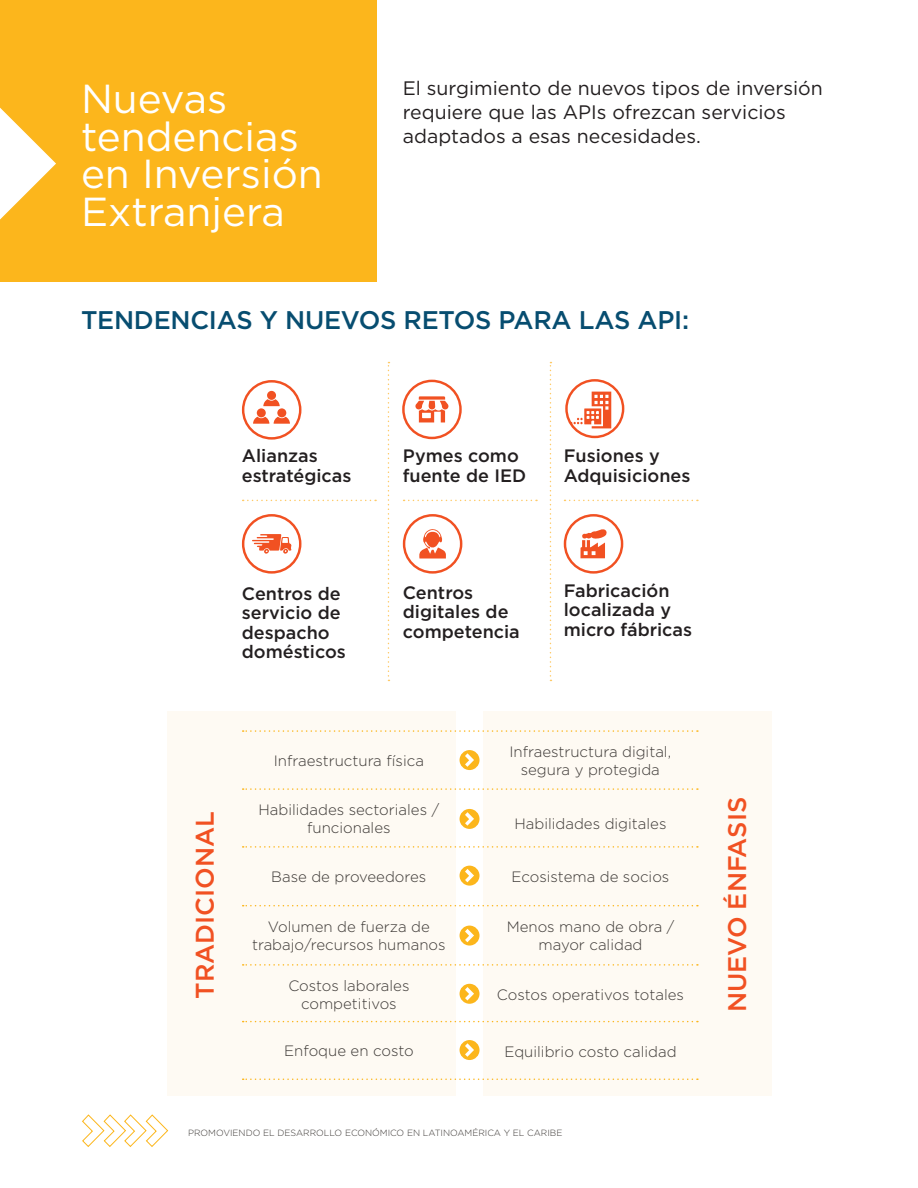
<style>
.page{position:relative;width:918px;height:1188px;background:#fff}
.page>*{position:absolute;margin:0;border:0;box-sizing:border-box;transform-origin:0 0}
.head_titles{font:40.5px/37.5px "Gotham";color:#fff}
.titles_highlights{font:500 25.5px "Gotham";letter-spacing:-.01em;color:#074d70}
.title_box{font:500 25.5px "Gotham";color:#f15122}
.t1{font:19.5px/24px "Gotham";color:#231f20}
.text_highlighs{font:500 18px/19.5px "Gotham";color:#231f20}
.texto_interna_recuad{font:300 15px/18px "Gotham";color:#3c3835;text-align:center}
.t2{font:300 9px "Gotham";color:#3c3835}
</style>
<div class="page">
<svg style="left:388px;top:362px;width:1px;height:319px"></svg>
<svg style="left:550px;top:362px;width:1px;height:319px"></svg>
<svg style="left:404px;top:500px;width:133px;height:1px"></svg>
<svg style="left:243px;top:500px;width:133px;height:1px"></svg>
<svg style="left:565px;top:500px;width:133px;height:1px"></svg>
<div style="left:0;top:0;width:377px;height:282px;background:#fcb61c"></div>
<svg style="left:82px;top:1114px;width:87px;height:33px"></svg>
<svg style="left:0;top:107px;width:56px;height:113px"></svg>
<div style="left:167px;top:712px;width:289px;height:384px;background:#fefaf3"></div>
<div style="left:483px;top:712px;width:289px;height:384px;background:#fefaf3"></div>
<svg style="left:243px;top:788px;width:455px;height:2px"></svg>
<svg style="left:243px;top:730px;width:455px;height:2px"></svg>
<svg style="left:243px;top:1078px;width:455px;height:2px"></svg>
<svg style="left:243px;top:846px;width:455px;height:2px"></svg>
<svg style="left:243px;top:905px;width:455px;height:1px"></svg>
<svg style="left:243px;top:964px;width:455px;height:2px"></svg>
<svg style="left:243px;top:1021px;width:455px;height:1px"></svg>
<div style="left:460px;top:750px;width:20px;height:20px;background:#fcb61c;border-radius:50%"></div>
<svg style="left:465px;top:753px;width:9px;height:14px"></svg>
<div style="left:460px;top:809px;width:20px;height:20px;background:#fcb61c;border-radius:50%"></div>
<svg style="left:465px;top:812px;width:9px;height:14px"></svg>
<div style="left:460px;top:866px;width:20px;height:20px;background:#fcb61c;border-radius:50%"></div>
<svg style="left:465px;top:869px;width:9px;height:13px"></svg>
<div style="left:460px;top:926px;width:20px;height:20px;background:#fcb61c;border-radius:50%"></div>
<svg style="left:465px;top:929px;width:9px;height:13px"></svg>
<div style="left:460px;top:984px;width:20px;height:20px;background:#fcb61c;border-radius:50%"></div>
<svg style="left:465px;top:987px;width:9px;height:14px"></svg>
<div style="left:460px;top:1040px;width:20px;height:20px;background:#fcb61c;border-radius:50%"></div>
<svg style="left:465px;top:1043px;width:9px;height:14px"></svg>
<svg style="left:402px;top:380px;width:60px;height:59px"></svg>
<svg style="left:564px;top:514px;width:59px;height:60px"></svg>
<svg style="left:403px;top:514px;width:59px;height:60px"></svg>
<svg style="left:242px;top:514px;width:59px;height:60px"></svg>
<svg style="left:565px;top:379px;width:59px;height:59px"></svg>
<svg style="left:242px;top:380px;width:59px;height:60px"></svg>
<div style="left:277px;top:408px;width:9px;height:9px;background:#f15122;border-radius:50%"></div>
<p class="head_titles" style="left:81px;top:80px;width:243px">Nuevas tendencias en Inversión<br>Extranjera</p>
<p class="t1" style="left:403px;top:76px;width:421px">El surgimiento de nuevos tipos de inversión requiere que las APIs ofrezcan servicios adaptados a esas necesidades.</p>
<p class="titles_highlights" style="left:81px;top:303px;width:610px">TENDENCIAS Y NUEVOS RETOS PARA LAS API:</p>
<p class="text_highlighs" style="left:242px;top:446px;width:111px">Alianzas estratégicas</p>
<p class="text_highlighs" style="left:403px;top:446px;width:125px">Pymes como fuente de IED</p>
<p class="text_highlighs" style="left:564px;top:446px;width:128px">Fusiones y<br>Adquisiciones</p>
<p class="text_highlighs" style="left:242px;top:583px;width:106px">Centros de servicio de despacho domésticos</p>
<p class="text_highlighs" style="left:403px;top:582px;width:118px">Centros digitales de competencia</p>
<p class="text_highlighs" style="left:564px;top:580px;width:130px">Fabricación localizada y micro fábricas</p>
<p class="title_box" style="left:188px;top:999px;width:189px;rotate:-90deg">TRADICIONAL</p>
<p class="texto_interna_recuad" style="left:274px;top:751px;width:152px">Infraestructura física</p>
<p class="texto_interna_recuad" style="left:258px;top:801px;width:182px">Habilidades sectoriales /</p>
<p class="texto_interna_recuad" style="left:307px;top:819px;width:85px">funcionales</p>
<p class="texto_interna_recuad" style="left:271px;top:868px;width:157px">Base de proveedores</p>
<p class="texto_interna_recuad" style="left:268px;top:918px;width:163px">Volumen de fuerza de</p>
<p class="texto_interna_recuad" style="left:252px;top:936px;width:195px">trabajo/recursos humanos</p>
<p class="texto_interna_recuad" style="left:288px;top:977px;width:123px">Costos laborales</p>
<p class="texto_interna_recuad" style="left:301px;top:995px;width:97px">competitivos</p>
<p class="texto_interna_recuad" style="left:284px;top:1042px;width:131px">Enfoque en costo</p>
<p class="texto_interna_recuad" style="left:509px;top:742px;width:163px">Infraestructura digital, segura y protegida</p>
<p class="texto_interna_recuad" style="left:514px;top:815px;width:154px">Habilidades digitales</p>
<p class="texto_interna_recuad" style="left:512px;top:868px;width:159px">Ecosistema de socios</p>
<p class="texto_interna_recuad" style="left:507px;top:918px;width:169px">Menos mano de obra /</p>
<p class="texto_interna_recuad" style="left:538px;top:936px;width:106px">mayor calidad</p>
<p class="texto_interna_recuad" style="left:497px;top:986px;width:189px">Costos operativos totales</p>
<p class="texto_interna_recuad" style="left:504px;top:1042px;width:174px">Equilibrio costo calidad</p>
<p class="t2" style="left:188px;top:1128px;width:376px">PROMOVIENDO EL DESARROLLO ECONÓMICO EN LATINOAMÉRICA Y EL CARIBE</p>
<p class="title_box" style="left:720px;top:1012px;width:217px;rotate:-90deg">NUEVO ÉNFASIS</p>
</div>
